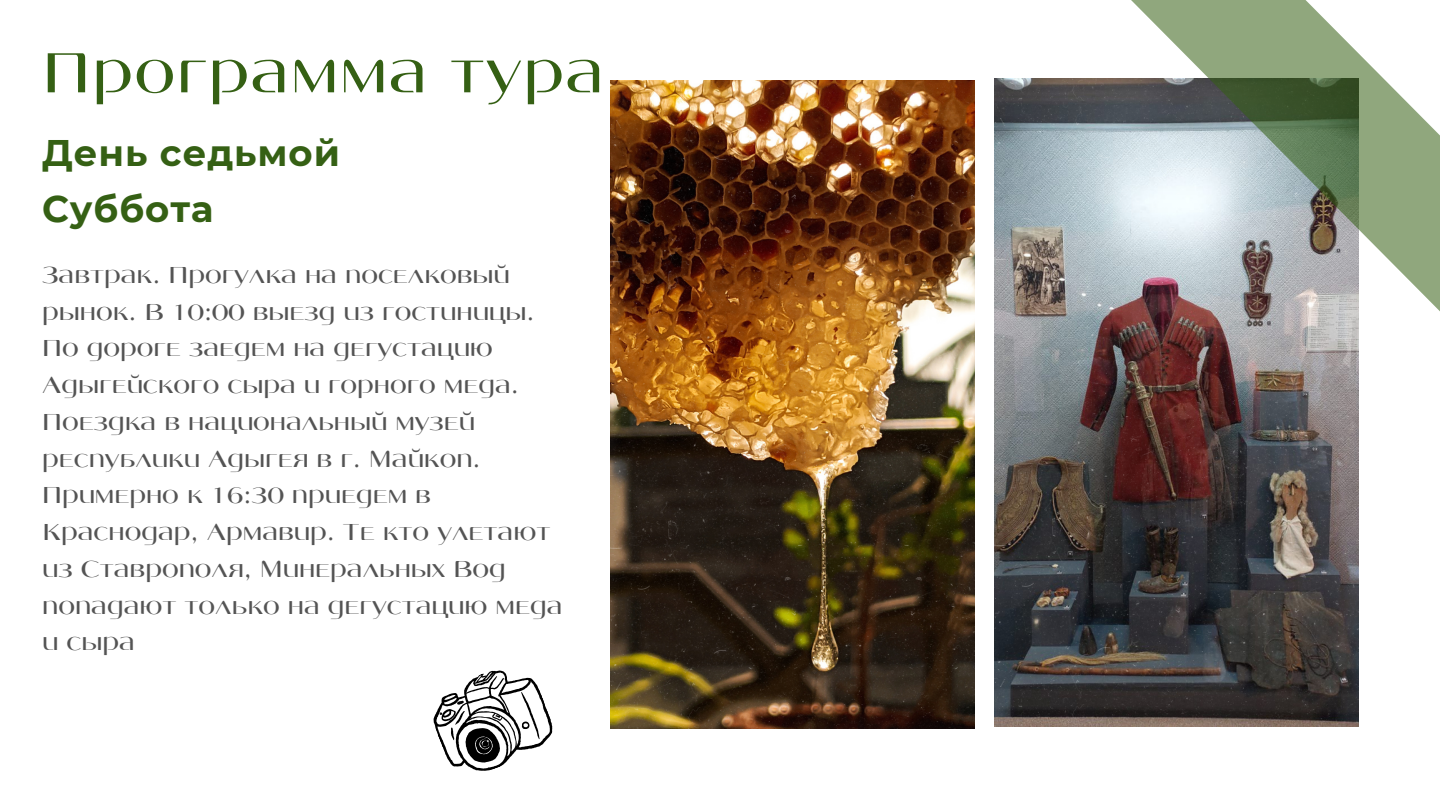
<style>
.page{position:relative;width:1440px;height:810px;background:#fff}
.page>*{position:absolute;margin:0;border:0;box-sizing:border-box;transform-origin:0 0}
.t1{font:61px "Angelica";letter-spacing:.025em;color:#356014}
.t2{font:700 37px "Montserrat";letter-spacing:.025em;color:#356014}
.t3{font:25px/36.8px "Angelica";color:#545454}
</style>
<div class="page">
<img style="left:994px;top:78px;width:365px;height:649px">
<img style="left:611px;top:81px;width:364px;height:648px">
<svg style="left:1053px;top:0;width:387px;height:373px"></svg>
<svg style="left:433px;top:670px;width:120px;height:101px"></svg>
<p class="t1" style="left:42px;top:48px;width:563px">Программа тура</p>
<p class="t2" style="left:42px;top:130px;width:299px">День седьмой</p>
<p class="t2" style="left:42px;top:186px;width:173px">Суббота</p>
<p class="t3" style="left:42px;top:258px;width:522px">Завтрак. Прогулка на поселковый рынок. В 10:00 выезд из гостиницы.<br>По дороге заедем на дегустацию<br>Адыгейского сыра и горного меда.<br>Поездка в национальный музей республики Адыгея в г. Майкоп.<br>Примерно к 16:30 приедем в<br>Краснодар, Армавир. Те кто улетают из Ставрополя, Минеральных Вод попадают только на дегустацию меда и сыра</p>
</div>
